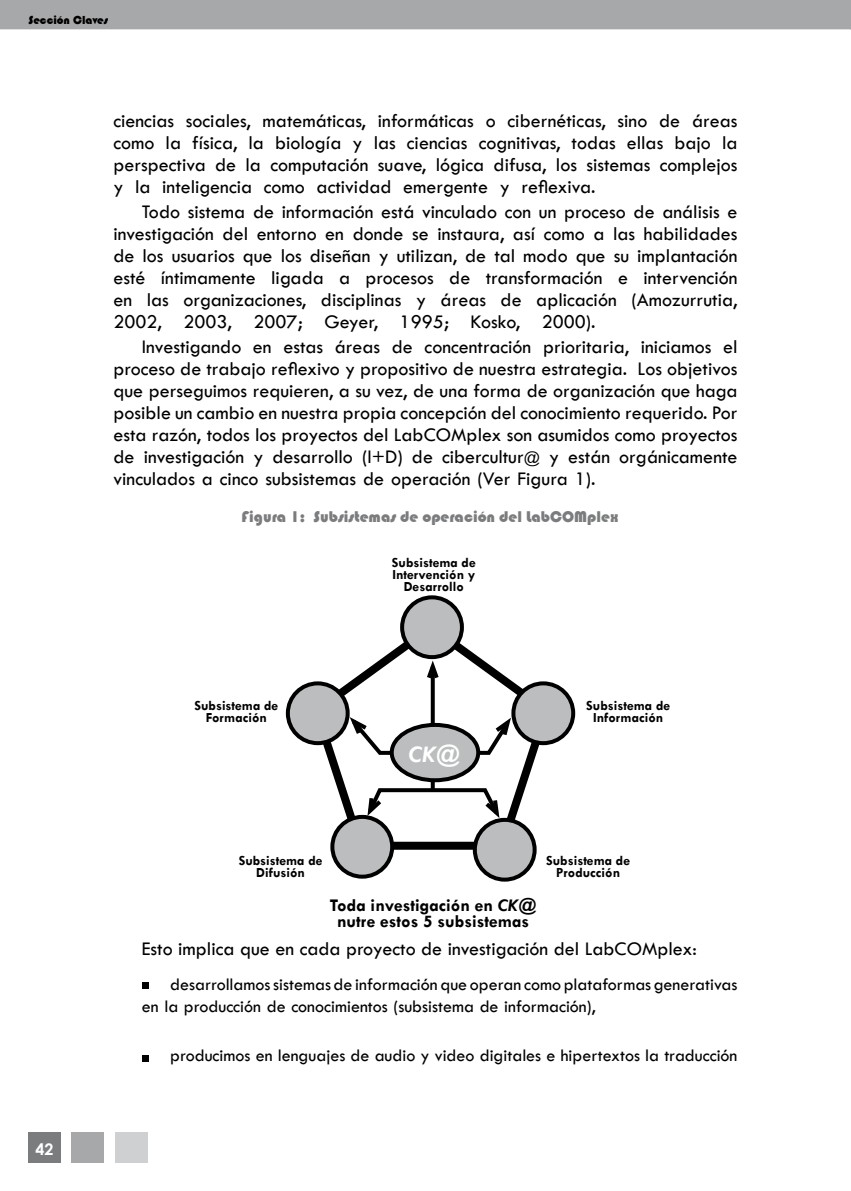
<style>
.page{position:relative;width:851px;height:1191px;background:#fff}
.page>*{position:absolute;margin:0;border:0;box-sizing:border-box;transform-origin:0 0}
.t1{font:italic 700 24px "Tw Cen";color:#fff}
.t2{font:20px/22px "Tw Cen";color:#000;text-align:justify}
.t3{font:18px/22px "Tw Cen";color:#000}
.t4{font:700 18px/16px "Tw Cen";color:#000;text-align:center}
.t5{font:16px "Bauhaus 93";color:#7b7c7e}
.t6{font:700 16px "Century Gothic";color:#fff}
.t7{font:700 14px/12px "Tw Cen";color:#000;text-align:center}
.t8{font:12px "Bauhaus 93";color:#000}
.s1{font-size:16px}
.s2{font-style:italic}
</style>
<div class="page">
<div style="left:0;top:0;width:850px;height:28px;background:#a7a8aa"></div>
<div style="left:0;top:0;width:850px;height:29px;border:2px solid #a7a8aa"></div>
<div style="left:28px;top:1132px;width:32px;height:30px;background:#7b7c7e"></div>
<div style="left:72px;top:1132px;width:32px;height:30px;background:#a7a8aa"></div>
<div style="left:115px;top:1132px;width:32px;height:30px;background:#cfd0d1"></div>
<svg style="left:849px;top:0;width:2px;height:29px"></svg>
<svg style="left:306px;top:616px;width:251px;height:240px"></svg>
<div style="left:402px;top:597px;width:60px;height:60px;background:#bcbdbe;border-radius:50%"></div>
<div style="left:400px;top:595px;width:64px;height:64px;border:4px solid #000;border-radius:50%"></div>
<div style="left:474px;top:820px;width:60px;height:59px;background:#bcbdbe;border-radius:50%"></div>
<div style="left:472px;top:818px;width:64px;height:63px;border:4px solid #000;border-radius:50%"></div>
<div style="left:332px;top:817px;width:60px;height:59px;background:#bcbdbe;border-radius:50%"></div>
<div style="left:330px;top:815px;width:64px;height:63px;border:4px solid #000;border-radius:50%"></div>
<div style="left:513px;top:683px;width:60px;height:60px;background:#bcbdbe;border-radius:50%"></div>
<div style="left:511px;top:681px;width:64px;height:64px;border:4px solid #000;border-radius:50%"></div>
<div style="left:288px;top:683px;width:59px;height:60px;background:#bcbdbe;border-radius:50%"></div>
<div style="left:286px;top:681px;width:63px;height:64px;border:4px solid #000;border-radius:50%"></div>
<div style="left:391px;top:725px;width:87px;height:55px;background:#bcbdbe;border-radius:50%"></div>
<div style="left:389px;top:723px;width:91px;height:59px;border:4px solid #000;border-radius:50%"></div>
<svg style="left:365px;top:786px;width:137px;height:37px"></svg>
<svg style="left:142px;top:982px;width:6px;height:6px"></svg>
<svg style="left:142px;top:1055px;width:6px;height:6px"></svg>
<p class="t8" style="left:28px;top:13px;width:81px">Sección Claves</p>
<p class="t2" style="left:113px;top:110px;width:625px">ciencias sociales, matemáticas, informáticas o cibernéticas, sino de áreas como la física, la biología y las ciencias cognitivas, todas ellas bajo la perspectiva de la computación suave, lógica difusa, los sistemas complejos y la inteligencia como actividad emergente y reflexiva.</p>
<p class="t2" style="left:113px;top:201px;width:625px;text-indent:28px">Todo sistema de información está vinculado con un proceso de análisis e investigación del entorno en donde se instaura, así como a las habilidades de los usuarios que los diseñan y utilizan, de tal modo que su implantación esté íntimamente ligada a procesos de transformación e intervención en las organizaciones, disciplinas y áreas de aplicación (Amozurrutia, 2002, 2003, 2007; Geyer, 1995; Kosko, 2000).</p>
<p class="t2" style="left:113px;top:335px;width:625px;text-indent:28px">Investigando en estas áreas de concentración prioritaria, iniciamos el proceso de trabajo reflexivo y propositivo de nuestra estrategia. Los objetivos que perseguimos requieren, a su vez, de una forma de organización que haga posible un cambio en nuestra propia concepción del conocimiento requerido. Por esta razón, todos los proyectos del LabCOMplex son asumidos como proyectos de investigación y desarrollo (I+D) de cibercultur<span class="s1">@</span> y están orgánicamente vinculados a cinco subsistemas de operación (Ver Figura 1).</p>
<p class="t5" style="left:241px;top:507px;width:378px">Figura 1: Subsistemas de operación del LabCOMplex</p>
<p class="t7" style="left:392px;top:556px;width:85px">Subsistema de<br>Intervención y<br>Desarrollo</p>
<p class="t7" style="left:194px;top:699px;width:85px">Subsistema de<br>Formación</p>
<p class="t7" style="left:586px;top:699px;width:85px">Subsistema de<br>Información</p>
<p class="t1" style="left:408px;top:739px;width:53px">CK@</p>
<p class="t7" style="left:239px;top:854px;width:85px">Subsistema de<br>Difusión</p>
<p class="t7" style="left:546px;top:854px;width:85px">Subsistema de<br>Producción</p>
<p class="t4" style="left:330px;top:897px;width:208px">Toda investigación en <span class="s2">CK@ </span>nutre estos 5 subsistemas</p>
<p class="t6" style="left:35px;top:1136px;width:19px">42</p>
<p class="t2" style="left:142px;top:938px;width:556px">Esto implica que en cada proyecto de investigación del LabCOMplex:</p>
<p class="t3" style="left:142px;top:973px;width:597px;text-indent:28px">desarrollamos sistemas de información que operan como plataformas generativas en la producción de conocimientos (subsistema de información),</p>
<p class="t3" style="left:170px;top:1044px;width:568px">producimos en lenguajes de audio y video digitales e hipertextos la traducción</p>
</div>
